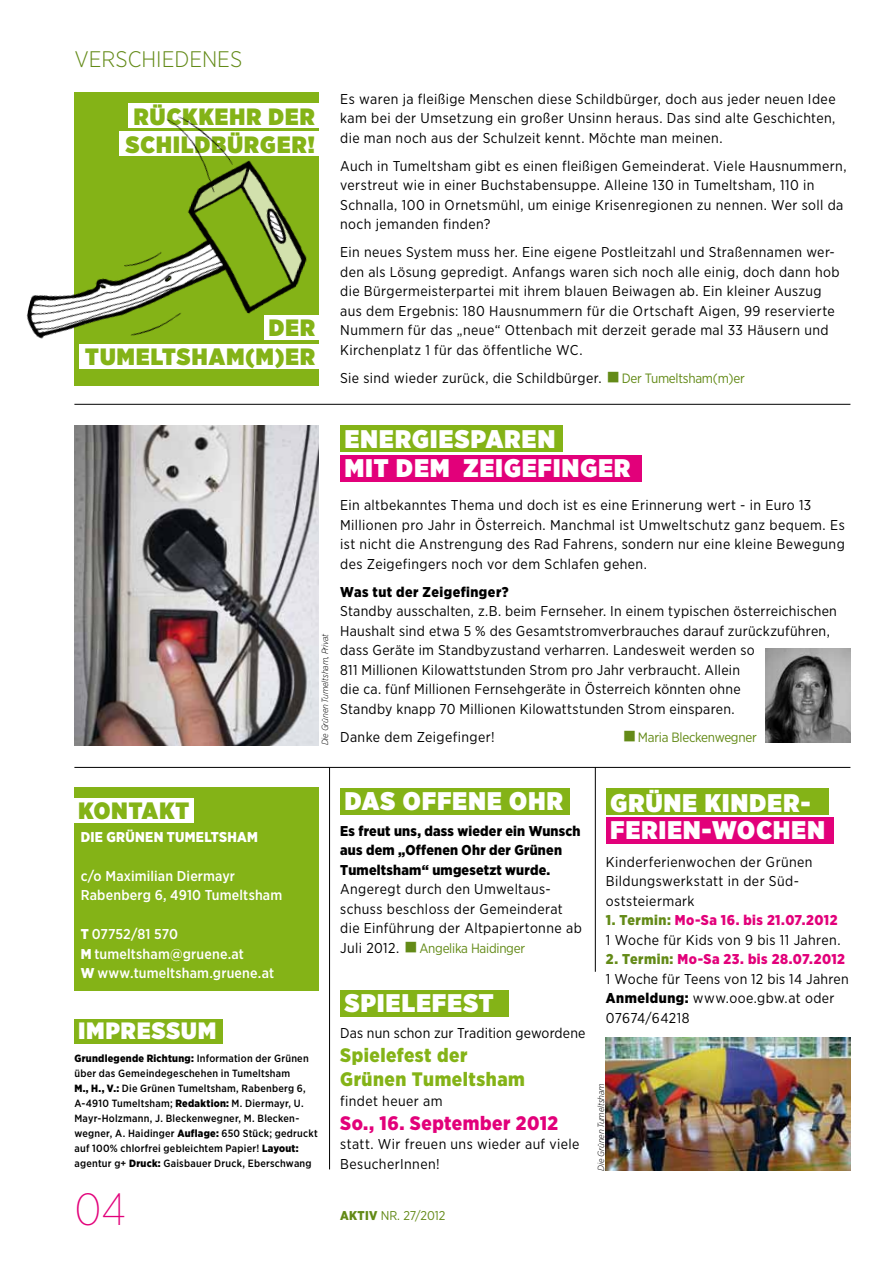
<style>
.page{position:relative;width:893px;height:1263px;background:#fff}
.page>*{position:absolute;margin:0;border:0;box-sizing:border-box;transform-origin:0 0}
.t1{font:200 45px "Gotham Narrow";color:#e2007a}
.t2{font:900 25.5px "Gotham Narrow";letter-spacing:.05em;color:#fff}
.t3{font:900 23.7px "Gotham Narrow";letter-spacing:.05em;color:#84b317}
.t4{font:900 23.7px "Gotham Narrow";letter-spacing:.05em;color:#fff}
.t5{font:300 22.5px "Gotham Narrow";color:#638a17}
.t6{font:900 19.5px/24px "Gotham Narrow";letter-spacing:.025em;color:#84b317}
.t7{font:900 19.5px "Gotham Narrow";letter-spacing:.025em;color:#e2007a}
.t8{font:14.25px/19.5px "Gotham Narrow";letter-spacing:.025em;color:#000}
.t9{font:500 14.25px/19.5px "Gotham Narrow";letter-spacing:.01em;color:#fff}
.t10{font:900 14.25px/19.5px "Gotham Narrow";letter-spacing:.015em;color:#000}
.t11{font:14.25px "Gotham Narrow";letter-spacing:.005em;color:#000}
.t12{font:900 14.25px "Gotham Narrow";letter-spacing:.035em;color:#000}
.t13{font:900 14.25px "Gotham Narrow";letter-spacing:.02em;color:#fff}
.t14{font:13.5px "Gotham Narrow";letter-spacing:-.02em;color:#638a17}
.t15{font:12.75px "Gotham Narrow";color:#638a17}
.t16{font:900 12.75px "Gotham Narrow";color:#638a17}
.t17{font:500 10.5px/15px "Gotham Narrow";letter-spacing:.025em;color:#000}
.t18{font:italic 300 9px "Gotham Narrow";letter-spacing:-.02em;color:#000}
.s1{color:#638a17}
.s2{font-size:13.5px;color:#638a17}
.s3{font-weight:900}
.s4{font-size:14.25px;color:#000}
.s5{font-weight:900;color:#638a17}
.s6{font-weight:900;color:#e2007a}
</style>
<div class="page">
<hr style="left:329px;top:767px;width:1px;height:402px;background:#000">
<div style="left:74px;top:788px;width:245px;height:203px;background:#84b317"></div>
<div style="left:74px;top:798px;width:119px;height:25px;background:#fff"></div>
<div style="left:74px;top:93px;width:245px;height:293px;background:#84b317"></div>
<div style="left:74px;top:1019px;width:149px;height:25px;background:#84b317"></div>
<hr style="left:74px;top:404px;width:776px;height:1px;background:#000">
<img style="left:74px;top:425px;width:245px;height:320px">
<hr style="left:74px;top:767px;width:776px;height:1px;background:#000">
<hr style="left:595px;top:767px;width:1px;height:205px;background:#000">
<img style="left:26px;top:103px;width:293px;height:266px">
<div style="left:340px;top:455px;width:302px;height:26px;background:#e2007a"></div>
<div style="left:340px;top:425px;width:223px;height:27px;background:#84b317"></div>
<div style="left:340px;top:788px;width:230px;height:26px;background:#84b317"></div>
<img style="left:765px;top:648px;width:85px;height:94px">
<div style="left:340px;top:990px;width:169px;height:27px;background:#84b317"></div>
<div style="left:606px;top:817px;width:227px;height:27px;background:#e2007a"></div>
<div style="left:606px;top:788px;width:223px;height:26px;background:#84b317"></div>
<img style="left:606px;top:1037px;width:244px;height:133px">
<h3 class="t5" style="left:74px;top:45px;width:80px">VERSCHIEDE</h3>
<h3 class="t5" style="left:202px;top:45px;width:28px">NES</h3>
<h3 class="t3" style="left:134px;top:100px;width:98px">RÜCKKEHR</h3>
<h3 class="t3" style="left:268px;top:100px;width:17px">DER</h3>
<h3 class="t3" style="left:126px;top:129px;width:46px">SCHILDB</h3>
<h3 class="t3" style="left:227px;top:129px;width:34px">ÜRGER</h3>
<h3 class="t3" style="left:308px;top:129px;width:9px">!</h3>
<h3 class="t3" style="left:269px;top:312px;width:33px">DER</h3>
<h3 class="t3" style="left:85px;top:340px;width:17px">TUMELTSHAM</h3>
<h3 class="t3" style="left:245px;top:340px;width:56px">(M)ER</h3>
<p class="t8" style="left:340px;top:89px;width:497px;text-align:justify">Es waren ja fleißige Menschen diese Schildbürger, doch aus jeder neuen Idee kam bei der Umsetzung ein großer Unsinn heraus. Das sind alte Geschichten, die man noch aus der Schulzeit kennt. Möchte man meinen.</p>
<p class="t8" style="left:340px;top:156px;width:508px">Auch in Tumeltsham gibt es einen fleißigen Gemeinderat. Viele Hausnummern, verstreut wie in einer Buchstabensuppe. Alleine 130 in Tumeltsham, 110 in Schnalla, 100 in Ornetsmühl, um einige Krisenregionen zu nennen. Wer soll da noch jemanden finden?</p>
<p class="t8" style="left:340px;top:242px;width:501px">Ein neues System muss her. Eine eigene Postleitzahl und Straßennamen wer&shy;den als Lösung gepredigt. Anfangs waren sich noch alle einig, doch dann hob die Bürgermeisterpartei mit ihrem blauen Beiwagen ab. Ein kleiner Auszug aus dem Ergebnis: 180 Hausnummern für die Ortschaft Aigen, 99 reservierte Nummern für das „neue“ Ottenbach mit derzeit gerade mal 33 Häusern und Kirchenplatz 1 für das öffentliche WC.</p>
<p class="t8" style="left:340px;top:368px;width:406px">Sie sind wieder zurück, die Schildbürger. <span class="s1">○</span><span class="s2">Der Tumeltsham(m)er</span></p>
<p class="t18" style="left:319px;top:745px;width:113px;rotate:-90deg">Die Grünen Tumeltsham, Privat</p>
<h2 class="t2" style="left:345px;top:421px;width:33px">ENERGIESPAREN</h2>
<h2 class="t2" style="left:345px;top:451px;width:16px">MIT</h2>
<h2 class="t2" style="left:396px;top:451px;width:19px">DEM</h2>
<h2 class="t2" style="left:463px;top:451px;width:16px">ZEIGE</h2>
<h2 class="t2" style="left:538px;top:451px;width:32px">FINGER</h2>
<p class="t8" style="left:340px;top:495px;width:506px">Ein altbekanntes Thema und doch ist es eine Erinnerung wert - in Euro 13<br>Millionen pro Jahr in Österreich. Manchmal ist Umweltschutz ganz bequem. Es ist nicht die Anstrengung des Rad Fahrens, sondern nur eine kleine Bewegung des Zeigefingers noch vor dem Schlafen gehen.</p>
<p class="t12" style="left:340px;top:582px;width:170px">Was tut der Zeigefinger?</p>
<p class="t8" style="left:340px;top:601px;width:498px">Standby ausschalten, z.B. beim Fernseher. In einem typischen österreichischen Haushalt sind etwa 5 % des Gesamtstromverbrauches darauf zurückzuführen, dass Geräte im Standbyzustand verharren. Landesweit werden so<br>811 Millionen Kilowattstunden Strom pro Jahr verbraucht. Allein<br>die ca. fünf Millionen Fernsehgeräte in Österreich könnten ohne<br>Standby knapp 70 Millionen Kilowattstunden Strom einsparen.</p>
<p class="t8" style="left:340px;top:727px;width:156px">Danke dem Zeigefinger!</p>
<p class="t14" style="left:622px;top:729px;width:136px">○Maria Bleckenwegner</p>
<h3 class="t3" style="left:79px;top:795px;width:33px">KONTA</h3>
<h3 class="t3" style="left:159px;top:795px;width:27px">KT</h3>
<p class="t13" style="left:81px;top:827px;width:46px">Die Grünen</p>
<p class="t13" style="left:167px;top:827px;width:93px">Tumeltsham</p>
<p class="t9" style="left:81px;top:866px;width:203px">c/o Maximilian Diermayr<br>Rabenberg 6, 4910 Tumeltsham</p>
<p class="t9" style="left:81px;top:924px;width:195px"><span class="s3">T</span> 07752/81 570<br><span class="s3">M</span> tumeltsham@gruene.at<br><span class="s3">W</span> www.tumeltsham.gruene.at</p>
<h3 class="t4" style="left:79px;top:1015px;width:139px">IMPRESSUM</h3>
<p class="t17" style="left:74px;top:1051px;width:245px"><span class="s3">Grundlegende Richtung:</span> Information der Grünen über das Gemeindegeschehen in Tumeltsham<br><span class="s3">M., H., V.:</span> Die Grünen Tumeltsham, Rabenberg 6, A-4910 Tumeltsham; <span class="s3">Redaktion:</span> M. Diermayr, U.<br>Mayr-Holzmann, J. Bleckenwegner, M. Blecken&shy;wegner, A. Haidinger <span class="s3">Auflage:</span> 650 Stück; gedruckt auf 100% chlorfrei gebleichtem Papier! <span class="s3">Layout: </span>agentur g+ <span class="s3">Druck:</span> Gaisbauer Druck, Eberschwang</p>
<h1 class="t1" style="left:74px;top:1181px;width:53px">04</h1>
<h2 class="t2" style="left:345px;top:784px;width:125px">DAS OFFENE</h2>
<h2 class="t2" style="left:509px;top:784px;width:38px">OHR</h2>
<p class="t10" style="left:340px;top:821px;width:242px">Es freut uns, dass wieder ein Wunsch aus dem „Offenen Ohr der Grünen<br>Tumeltsham“ umgesetzt wurde.</p>
<p class="t8" style="left:340px;top:879px;width:243px">Angeregt durch den Umweltaus&shy;schuss beschloss der Gemeinderat die Einführung der Altpapiertonne ab</p>
<p class="t14" style="left:340px;top:940px;width:186px"><span class="s4">Juli 2012.</span> ○Angelika Haidinger</p>
<h2 class="t2" style="left:345px;top:986px;width:31px">SPIELE</h2>
<h2 class="t2" style="left:432px;top:986px;width:32px">FEST</h2>
<p class="t11" style="left:340px;top:1024px;width:247px">Das nun schon zur Tradition gewordene</p>
<h3 class="t6" style="left:340px;top:1043px;width:186px">Spielefest der<br>Grünen Tumeltsham</h3>
<p class="t8" style="left:340px;top:1091px;width:104px">findet heuer am</p>
<h3 class="t7" style="left:340px;top:1110px;width:219px">So., 16. September 2012</h3>
<p class="t8" style="left:340px;top:1134px;width:241px">statt. Wir freuen uns wieder auf viele<br>BesucherInnen!</p>
<h2 class="t2" style="left:610px;top:785px;width:111px">GRÜNE KINDER</h2>
<h2 class="t2" style="left:801px;top:785px;width:11px">-</h2>
<h2 class="t2" style="left:610px;top:813px;width:31px">FERIEN</h2>
<h2 class="t2" style="left:702px;top:813px;width:89px">-WOCHEN</h2>
<p class="t8" style="left:606px;top:852px;width:208px">Kinderferienwochen der Grünen<br>Bildungswerkstatt in der Süd&shy;oststeiermark</p>
<p class="t8" style="left:606px;top:910px;width:236px"><span class="s5">1. Termin:</span> <span class="s6">Mo-Sa 16. bis 21.07.2012<br></span>1 Woche für Kids von 9 bis 11 Jahren.</p>
<p class="t8" style="left:606px;top:949px;width:244px"><span class="s5">2. Termin:</span> <span class="s6">Mo-Sa 23. bis 28.07.2012<br></span>1 Woche für Teens von 12 bis 14 Jahren<br><span class="s3">Anmeldung:</span> www.ooe.gbw.at oder<br>07674/64218</p>
<p class="t18" style="left:595px;top:1170px;width:89px;rotate:-90deg">Die Grünen Tumeltsham</p>
<p class="t16" style="left:340px;top:1207px;width:9px">AKTIV</p>
<p class="t15" style="left:381px;top:1207px;width:66px">NR. 27/2012</p>
</div>
